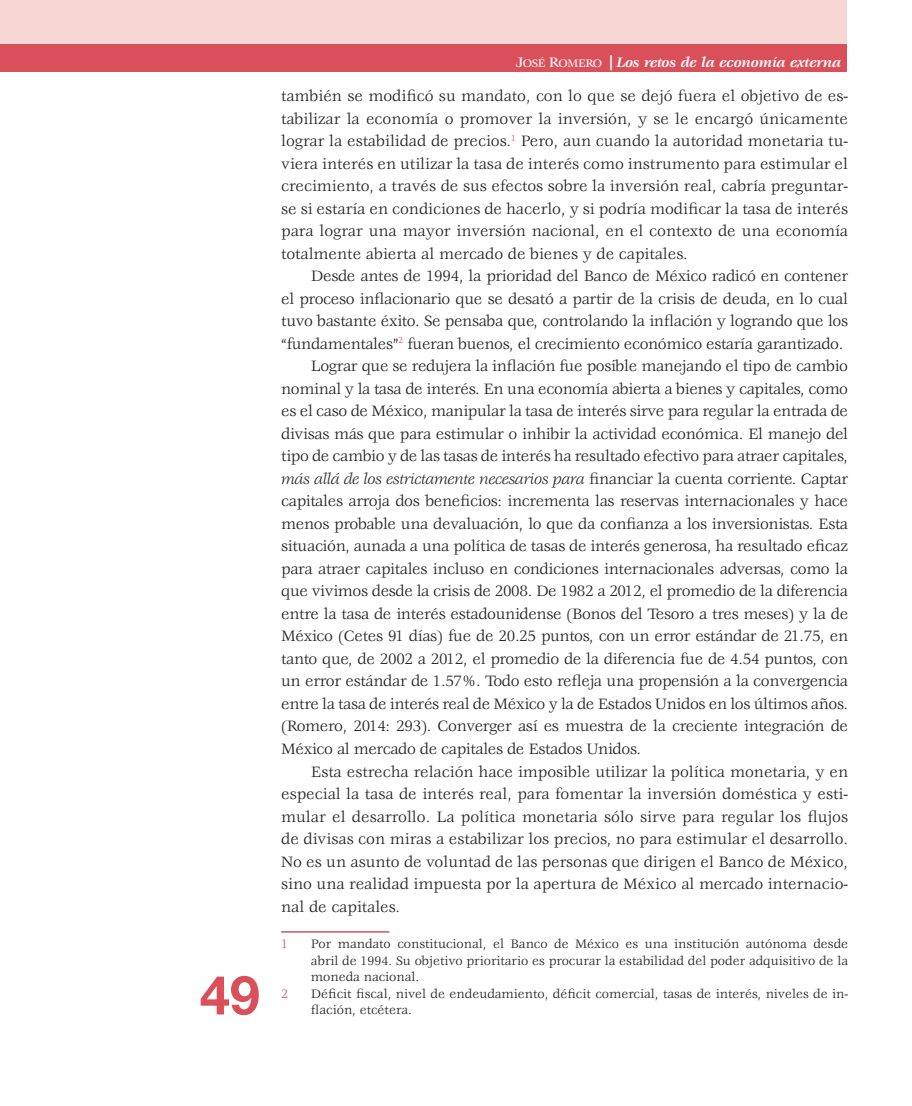
<style>
.page{position:relative;width:912px;height:1106px;background:#fff}
.page>*{position:absolute;margin:0;border:0;box-sizing:border-box;transform-origin:0 0}
.t1{font:700 54px "Helvetica Neue LT Std";color:#d9505b}
.t2{font:16.5px/22.5px "Veljovic";letter-spacing:-.02em;color:#231f20;text-align:justify}
.t3{font:16.5px "Veljovic";color:#231f20}
.t4{font:italic 16.5px "Veljovic";letter-spacing:-.02em;color:#231f20}
.t5{font:italic 700 15px "Veljovic";letter-spacing:-.01em;color:#fff}
.t6{font:13.5px/16.5px "Veljovic";color:#231f20;text-align:justify}
.t7{font:13.5px "Veljovic";color:#d9505b}
.s1{font-family:"Veljovic Medium SC800";font-weight:400;font-style:normal}
.s2{font-family:"Veljovic Medium SC800";font-weight:400;font-style:normal;font-size:12px}
.s3{font-family:"Helvetica Neue LT Std";font-weight:500}
.s4{font-style:normal}
</style>
<div class="page">
<div style="left:0;top:0;width:846px;height:49px;background:#f6d7d3"></div>
<div style="left:0;top:44px;width:846px;height:27px;background:#d9505b"></div>
<hr style="left:281px;top:931px;width:108px;height:1px;background:#d9505b">
<h1 class="t1" style="left:200px;top:961px;width:62px">49</h1>
<p class="t5" style="left:515px;top:54px;width:326px"><span class="s1">J</span><span class="s2">OSÉ</span> <span class="s1">R</span><span class="s2">OMERO</span> <span class="s3">|</span> Los retos de la economía externa</p>
<p class="t2" style="left:281px;top:85px;width:568px">también se modificó su mandato, con lo que se dejó fuera el objetivo de es&shy;tabilizar la economía o promover la inversión, y se le encargó únicamente lograr la estabilidad de precios.<sup>1</sup> Pero, aun cuando la autoridad monetaria tu&shy;viera interés en utilizar la tasa de interés como instrumento para estimular el crecimiento, a través de sus efectos sobre la inversión real, cabría preguntar&shy;se si estaría en condiciones de hacerlo, y si podría modificar la tasa de interés para lograr una mayor inversión nacional, en el contexto de una economía totalmente abierta al mercado de bienes y de capitales.</p>
<p class="t2" style="left:311px;top:266px;width:538px">Desde antes de 1994, la prioridad del Banco de México radicó en contener</p>
<p class="t2" style="left:281px;top:288px;width:568px">el proceso inflacionario que se desató a partir de la crisis de deuda, en lo cual</p>
<p class="t2" style="left:281px;top:311px;width:568px">tuvo bastante éxito. Se pensaba que, controlando la inflación y logrando que los</p>
<p class="t2" style="left:281px;top:333px;width:563px">“fundamentales”<sup>2</sup> fueran buenos, el crecimiento económico estaría garantizado.</p>
<p class="t2" style="left:311px;top:355px;width:538px">Lograr que se redujera la inflación fue posible manejando el tipo de cambio</p>
<p class="t2" style="left:281px;top:378px;width:568px">nominal y la tasa de interés. En una economía abierta a bienes y capitales, como</p>
<p class="t2" style="left:281px;top:400px;width:568px">es el caso de México, manipular la tasa de interés sirve para regular la entrada de</p>
<p class="t2" style="left:281px;top:423px;width:568px">divisas más que para estimular o inhibir la actividad económica. El manejo del</p>
<p class="t2" style="left:281px;top:446px;width:568px">tipo de cambio y de las tasas de interés ha resultado efectivo para atraer capitales,</p>
<p class="t4" style="left:281px;top:470px;width:568px">más allá de los estrictamente necesarios para <span class="s4">financiar la cuenta corriente. Captar</span></p>
<p class="t2" style="left:281px;top:491px;width:568px">capitales arroja dos beneficios: incrementa las reservas internacionales y hace</p>
<p class="t2" style="left:281px;top:513px;width:568px">menos probable una devaluación, lo que da confianza a los inversionistas. Esta</p>
<p class="t2" style="left:281px;top:536px;width:568px">situación, aunada a una política de tasas de interés generosa, ha resultado eficaz</p>
<p class="t2" style="left:281px;top:558px;width:568px">para atraer capitales incluso en condiciones internacionales adversas, como la</p>
<p class="t2" style="left:281px;top:581px;width:568px">que vivimos desde la crisis de 2008. De 1982 a 2012, el promedio de la diferencia</p>
<p class="t2" style="left:281px;top:603px;width:568px">entre la tasa de interés estadounidense (Bonos del Tesoro a tres meses) y la de</p>
<p class="t2" style="left:281px;top:626px;width:568px">México (Cetes 91 días) fue de 20.25 puntos, con un error estándar de 21.75, en</p>
<p class="t2" style="left:281px;top:648px;width:568px">tanto que, de 2002 a 2012, el promedio de la diferencia fue de 4.54 puntos, con</p>
<p class="t2" style="left:281px;top:671px;width:568px">un error estándar de 1.57%. Todo esto refleja una propensión a la convergencia</p>
<p class="t2" style="left:281px;top:693px;width:568px">entre la tasa de interés real de México y la de Estados Unidos en los últimos años.</p>
<p class="t2" style="left:281px;top:716px;width:568px">(Romero, 2014: 293). Converger así es muestra de la creciente integración de</p>
<p class="t2" style="left:281px;top:738px;width:361px">México al mercado de capitales de Estados Unidos.</p>
<p class="t3" style="left:311px;top:762px;width:538px">Esta estrecha relación hace imposible utilizar la política monetaria, y en</p>
<p class="t3" style="left:281px;top:785px;width:568px">especial la tasa de interés real, para fomentar la inversión doméstica y esti-</p>
<p class="t3" style="left:281px;top:807px;width:568px">mular el desarrollo. La política monetaria sólo sirve para regular los flujos</p>
<p class="t3" style="left:281px;top:830px;width:568px">de divisas con miras a estabilizar los precios, no para estimular el desarrollo.</p>
<p class="t3" style="left:281px;top:852px;width:568px">No es un asunto de voluntad de las personas que dirigen el Banco de México,</p>
<p class="t3" style="left:281px;top:875px;width:568px">sino una realidad impuesta por la apertura de México al mercado internacio-</p>
<p class="t3" style="left:281px;top:897px;width:120px">nal de capitales.</p>
<p class="t7" style="left:281px;top:936px;width:9px">1</p>
<p class="t6" style="left:311px;top:936px;width:538px">Por mandato constitucional, el Banco de México es una institución autónoma desde abril de 1994. Su objetivo prioritario es procurar la estabilidad del poder adquisitivo de la moneda nacional.</p>
<p class="t7" style="left:281px;top:986px;width:9px">2</p>
<p class="t6" style="left:311px;top:986px;width:538px">Déficit fiscal, nivel de endeudamiento, déficit comercial, tasas de interés, niveles de in&shy;flación, etcétera.</p>
</div>
